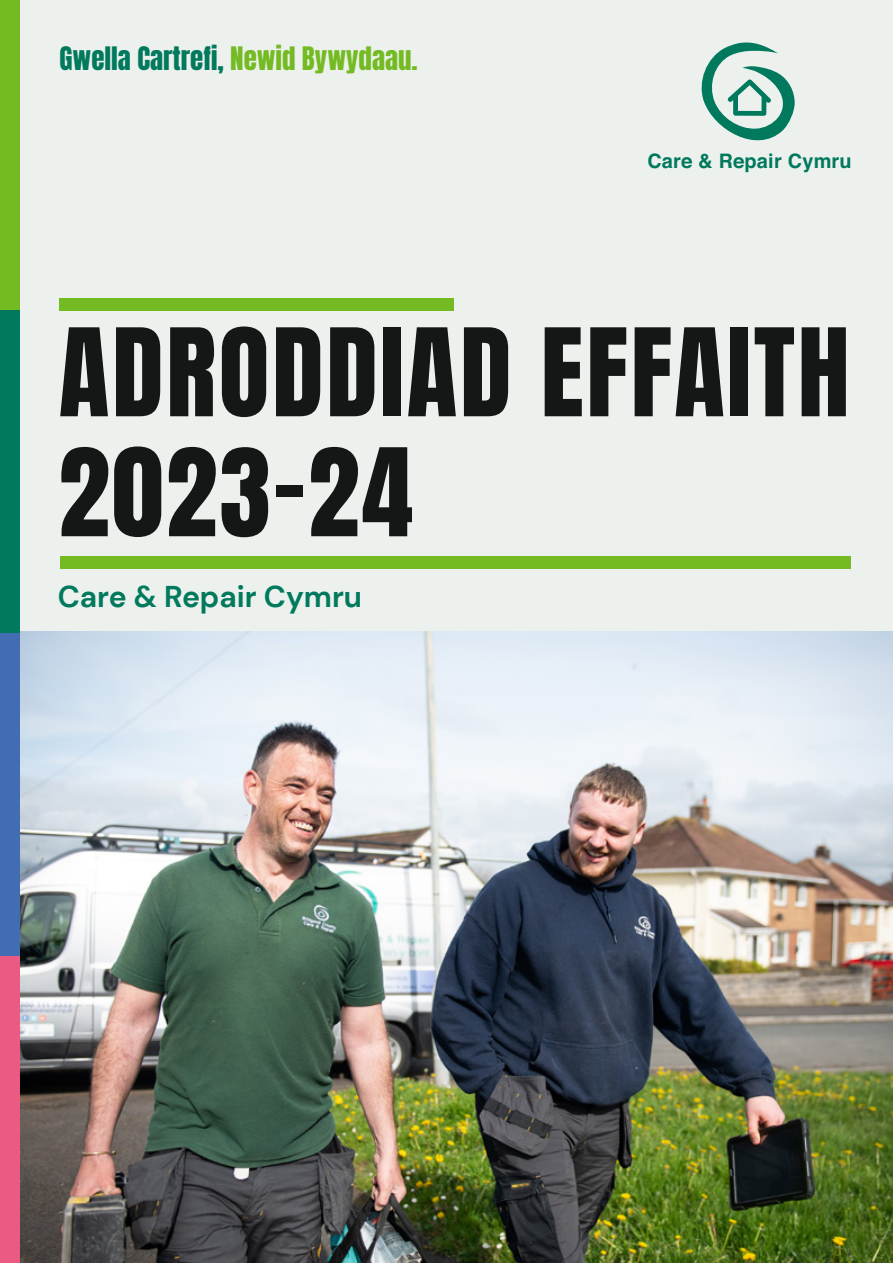
<style>
.page{position:relative;width:893px;height:1263px;background:#edf1ee}
.page>*{position:absolute;margin:0;border:0;box-sizing:border-box;transform-origin:0 0}
.t1{font:103.5px/120px "Anton";letter-spacing:.025em;color:#151616}
.t2{font:700 30px "DM Sans";color:#00795d}
.t3{font:27px "Anton";color:#00795d}
.t4{font:700 19.95px "Helvetica";letter-spacing:.01em;color:#00795d}
.s1{color:#74bb23}
</style>
<div class="page">
<img style="left:20px;top:631px;width:873px;height:632px">
<svg style="left:701px;top:42px;width:94px;height:99px"></svg>
<div style="left:60px;top:298px;width:394px;height:12px;background:#74bb23"></div>
<div style="left:60px;top:556px;width:790px;height:13px;background:#74bb23"></div>
<div style="left:0;top:0;width:20px;height:310px;background:#74bb23"></div>
<div style="left:0;top:310px;width:20px;height:324px;background:#00795d"></div>
<div style="left:0;top:634px;width:20px;height:323px;background:#436db3"></div>
<div style="left:0;top:957px;width:20px;height:306px;background:#eb5a82"></div>
<p class="t3" style="left:60px;top:45px;width:360px">Gwella Cartrefi, <span class="s1">Newid Bywydaau.</span></p>
<p class="t4" style="left:647px;top:144px;width:206px">Care &amp; Repair Cymru</p>
<h1 class="t1" style="left:58px;top:321px;width:793px">ADRODDIAD EFFAITH<br>2023-24</h1>
<p class="t2" style="left:58px;top:577px;width:306px">Care &amp; Repair Cymru</p>
</div>
